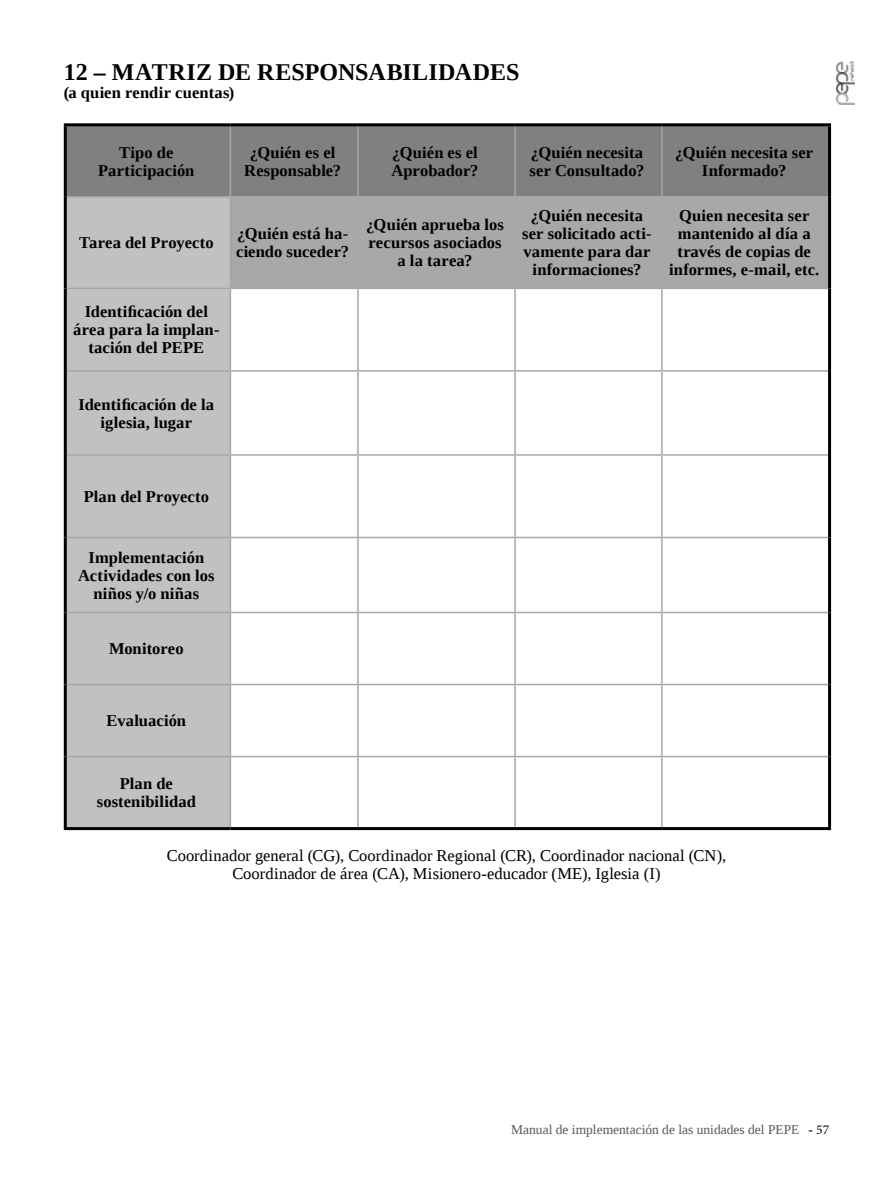
<style>
.page{position:relative;width:893px;height:1191px;background:#fff}
.page>*{position:absolute;margin:0;border:0;box-sizing:border-box;transform-origin:0 0}
.t1{font:700 24px "Liberation Serif";color:#000004}
.t2{font:700 16.5px/18px "Liberation Serif";letter-spacing:.01em;color:#000;text-align:center}
.t3{font:16.5px/18px "Liberation Serif";color:#000;text-align:center}
.t4{font:13.5px "Liberation Serif";color:#5b5b5f}
.s1{color:#000}
.s2{font-family:"Minion Pro";color:#000}
</style>
<div class="page">
<img style="left:837px;top:62px;width:18px;height:42px">
<div style="left:67px;top:126px;width:761px;height:70px;background:#808080"></div>
<div style="left:67px;top:198px;width:163px;height:629px;background:#c1c1c1"></div>
<div style="left:231px;top:198px;width:597px;height:90px;background:#a8a8a8"></div>
<hr style="left:230px;top:126px;width:1px;height:70px;background:#a7a7a7">
<hr style="left:357px;top:126px;width:2px;height:70px;background:#a7a7a7">
<hr style="left:514px;top:126px;width:2px;height:70px;background:#a7a7a7">
<hr style="left:661px;top:126px;width:2px;height:70px;background:#a7a7a7">
<hr style="left:67px;top:196px;width:163px;height:2px;background:#a7a7a7">
<hr style="left:230px;top:196px;width:128px;height:2px;background:#a7a7a7">
<hr style="left:230px;top:198px;width:1px;height:90px;background:#a7a7a7">
<hr style="left:358px;top:196px;width:157px;height:2px;background:#a7a7a7">
<hr style="left:357px;top:198px;width:2px;height:90px;background:#a7a7a7">
<hr style="left:515px;top:196px;width:147px;height:2px;background:#a7a7a7">
<hr style="left:514px;top:198px;width:2px;height:90px;background:#a7a7a7">
<hr style="left:662px;top:196px;width:166px;height:2px;background:#a7a7a7">
<hr style="left:661px;top:198px;width:2px;height:90px;background:#a7a7a7">
<hr style="left:67px;top:288px;width:163px;height:1px;background:#a7a7a7">
<hr style="left:230px;top:288px;width:128px;height:1px;background:#a7a7a7">
<hr style="left:230px;top:289px;width:1px;height:81px;background:#a7a7a7">
<hr style="left:358px;top:288px;width:157px;height:1px;background:#a7a7a7">
<hr style="left:357px;top:289px;width:2px;height:81px;background:#a7a7a7">
<hr style="left:515px;top:288px;width:147px;height:1px;background:#a7a7a7">
<hr style="left:514px;top:289px;width:2px;height:81px;background:#a7a7a7">
<hr style="left:662px;top:288px;width:166px;height:1px;background:#a7a7a7">
<hr style="left:661px;top:289px;width:2px;height:81px;background:#a7a7a7">
<hr style="left:67px;top:370px;width:163px;height:2px;background:#a7a7a7">
<hr style="left:230px;top:370px;width:128px;height:2px;background:#a7a7a7">
<hr style="left:230px;top:372px;width:1px;height:82px;background:#a7a7a7">
<hr style="left:358px;top:370px;width:157px;height:2px;background:#a7a7a7">
<hr style="left:357px;top:372px;width:2px;height:82px;background:#a7a7a7">
<hr style="left:515px;top:370px;width:147px;height:2px;background:#a7a7a7">
<hr style="left:514px;top:372px;width:2px;height:82px;background:#a7a7a7">
<hr style="left:662px;top:370px;width:166px;height:2px;background:#a7a7a7">
<hr style="left:661px;top:372px;width:2px;height:82px;background:#a7a7a7">
<hr style="left:67px;top:454px;width:163px;height:2px;background:#a7a7a7">
<hr style="left:230px;top:454px;width:128px;height:2px;background:#a7a7a7">
<hr style="left:230px;top:456px;width:1px;height:81px;background:#a7a7a7">
<hr style="left:358px;top:454px;width:157px;height:2px;background:#a7a7a7">
<hr style="left:357px;top:456px;width:2px;height:81px;background:#a7a7a7">
<hr style="left:515px;top:454px;width:147px;height:2px;background:#a7a7a7">
<hr style="left:514px;top:456px;width:2px;height:81px;background:#a7a7a7">
<hr style="left:662px;top:454px;width:166px;height:2px;background:#a7a7a7">
<hr style="left:661px;top:456px;width:2px;height:81px;background:#a7a7a7">
<hr style="left:67px;top:537px;width:163px;height:1px;background:#a7a7a7">
<hr style="left:230px;top:537px;width:128px;height:1px;background:#a7a7a7">
<hr style="left:230px;top:538px;width:1px;height:74px;background:#a7a7a7">
<hr style="left:358px;top:537px;width:157px;height:1px;background:#a7a7a7">
<hr style="left:357px;top:538px;width:2px;height:74px;background:#a7a7a7">
<hr style="left:515px;top:537px;width:147px;height:1px;background:#a7a7a7">
<hr style="left:514px;top:538px;width:2px;height:74px;background:#a7a7a7">
<hr style="left:662px;top:537px;width:166px;height:1px;background:#a7a7a7">
<hr style="left:661px;top:538px;width:2px;height:74px;background:#a7a7a7">
<hr style="left:67px;top:612px;width:163px;height:1px;background:#a7a7a7">
<hr style="left:230px;top:612px;width:128px;height:1px;background:#a7a7a7">
<hr style="left:230px;top:613px;width:1px;height:71px;background:#a7a7a7">
<hr style="left:358px;top:612px;width:157px;height:1px;background:#a7a7a7">
<hr style="left:357px;top:613px;width:2px;height:71px;background:#a7a7a7">
<hr style="left:515px;top:612px;width:147px;height:1px;background:#a7a7a7">
<hr style="left:514px;top:613px;width:2px;height:71px;background:#a7a7a7">
<hr style="left:662px;top:612px;width:166px;height:1px;background:#a7a7a7">
<hr style="left:661px;top:613px;width:2px;height:71px;background:#a7a7a7">
<hr style="left:67px;top:684px;width:163px;height:1px;background:#a7a7a7">
<hr style="left:230px;top:684px;width:128px;height:1px;background:#a7a7a7">
<hr style="left:230px;top:685px;width:1px;height:71px;background:#a7a7a7">
<hr style="left:358px;top:684px;width:157px;height:1px;background:#a7a7a7">
<hr style="left:357px;top:685px;width:2px;height:71px;background:#a7a7a7">
<hr style="left:515px;top:684px;width:147px;height:1px;background:#a7a7a7">
<hr style="left:514px;top:685px;width:2px;height:71px;background:#a7a7a7">
<hr style="left:662px;top:684px;width:166px;height:1px;background:#a7a7a7">
<hr style="left:661px;top:685px;width:2px;height:71px;background:#a7a7a7">
<hr style="left:67px;top:756px;width:163px;height:1px;background:#a7a7a7">
<hr style="left:230px;top:756px;width:128px;height:1px;background:#a7a7a7">
<hr style="left:230px;top:757px;width:1px;height:70px;background:#a7a7a7">
<hr style="left:358px;top:756px;width:157px;height:1px;background:#a7a7a7">
<hr style="left:357px;top:757px;width:2px;height:70px;background:#a7a7a7">
<hr style="left:515px;top:756px;width:147px;height:1px;background:#a7a7a7">
<hr style="left:514px;top:757px;width:2px;height:70px;background:#a7a7a7">
<hr style="left:662px;top:756px;width:166px;height:1px;background:#a7a7a7">
<hr style="left:661px;top:757px;width:2px;height:70px;background:#a7a7a7">
<hr style="left:64px;top:126px;width:3px;height:71px;background:#000">
<hr style="left:64px;top:197px;width:3px;height:91px;background:#000">
<hr style="left:64px;top:288px;width:3px;height:83px;background:#000">
<hr style="left:64px;top:371px;width:3px;height:84px;background:#000">
<hr style="left:64px;top:455px;width:3px;height:82px;background:#000">
<hr style="left:64px;top:537px;width:3px;height:75px;background:#000">
<hr style="left:64px;top:612px;width:3px;height:72px;background:#000">
<hr style="left:64px;top:684px;width:3px;height:72px;background:#000">
<hr style="left:64px;top:756px;width:3px;height:71px;background:#000">
<hr style="left:64px;top:123px;width:166px;height:3px;background:#000">
<hr style="left:230px;top:123px;width:128px;height:3px;background:#000">
<hr style="left:358px;top:123px;width:157px;height:3px;background:#000">
<hr style="left:515px;top:123px;width:147px;height:3px;background:#000">
<hr style="left:662px;top:123px;width:169px;height:3px;background:#000">
<hr style="left:828px;top:126px;width:3px;height:71px;background:#000">
<hr style="left:828px;top:197px;width:3px;height:91px;background:#000">
<hr style="left:828px;top:288px;width:3px;height:83px;background:#000">
<hr style="left:828px;top:371px;width:3px;height:84px;background:#000">
<hr style="left:828px;top:455px;width:3px;height:82px;background:#000">
<hr style="left:828px;top:537px;width:3px;height:75px;background:#000">
<hr style="left:828px;top:612px;width:3px;height:72px;background:#000">
<hr style="left:828px;top:684px;width:3px;height:72px;background:#000">
<hr style="left:828px;top:756px;width:3px;height:71px;background:#000">
<hr style="left:64px;top:827px;width:166px;height:3px;background:#000">
<hr style="left:230px;top:827px;width:128px;height:3px;background:#000">
<hr style="left:358px;top:827px;width:157px;height:3px;background:#000">
<hr style="left:515px;top:827px;width:147px;height:3px;background:#000">
<hr style="left:662px;top:827px;width:169px;height:3px;background:#000">
<h1 class="t1" style="left:64px;top:56px;width:457px">12 – MATRIZ DE RESPONSABILIDADES</h1>
<p class="t2" style="left:64px;top:83px;width:172px">(a quien rendir cuentas)</p>
<p class="t2" style="left:98px;top:143px;width:98px">Tipo de<br>Participación</p>
<p class="t2" style="left:244px;top:143px;width:98px">¿Quién es el<br>Responsable?</p>
<p class="t2" style="left:391px;top:143px;width:89px;text-align:left">¿Quién es el<br>Aprobador?</p>
<p class="t2" style="left:530px;top:143px;width:116px;text-align:left">¿Quién necesita ser Consultado?</p>
<p class="t2" style="left:675px;top:143px;width:139px">¿Quién necesita ser<br>Informado?</p>
<p class="t2" style="left:79px;top:233px;width:136px">Tarea del Proyecto</p>
<p class="t2" style="left:236px;top:224px;width:115px;text-align:left">¿Quién está ha&shy;ciendo suceder?</p>
<p class="t2" style="left:366px;top:215px;width:139px">¿Quién aprueba los recursos asociados a la tarea?</p>
<p class="t2" style="left:522px;top:206px;width:131px">¿Quién necesita ser solicitado acti&shy;vamente para dar informaciones?</p>
<p class="t2" style="left:669px;top:206px;width:152px">Quien necesita ser mantenido al día a través de copias de informes, e-mail, etc.</p>
<p class="t2" style="left:73px;top:302px;width:148px">Identificación del área para la implan&shy;tación del PEPE</p>
<p class="t2" style="left:79px;top:395px;width:137px">Identificación de la iglesia, lugar</p>
<p class="t2" style="left:84px;top:487px;width:127px">Plan del Proyecto</p>
<p class="t2" style="left:78px;top:548px;width:138px">Implementación<br>Actividades con los niños y/o niñas</p>
<p class="t2" style="left:109px;top:639px;width:76px">Monitoreo</p>
<p class="t2" style="left:107px;top:711px;width:81px">Evaluación</p>
<p class="t2" style="left:97px;top:774px;width:101px">Plan de sostenibilidad</p>
<p class="t3" style="left:167px;top:846px;width:561px">Coordinador general (CG), Coordinador Regional (CR), Coordinador nacional (CN),<br>Coordinador de área (CA), Misionero-educador (ME), Iglesia (I)</p>
<p class="t4" style="left:511px;top:1121px;width:319px">Manual de implementación de las unidades del PEPE <span class="s1">-</span> <span class="s2">57</span></p>
</div>
